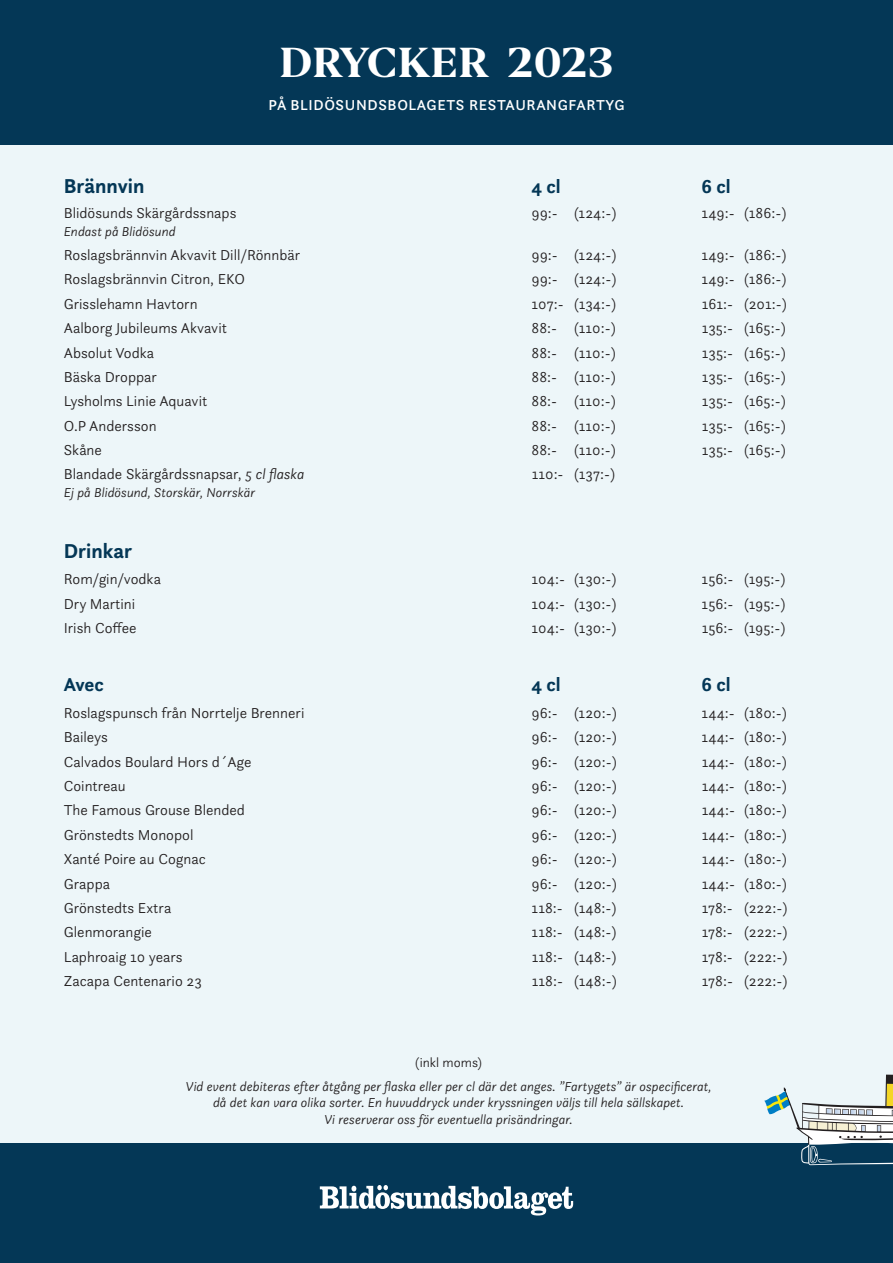
<style>
.page{position:relative;width:893px;height:1263px;background:#edf6f9}
.page>*{position:absolute;margin:0;border:0;box-sizing:border-box;transform-origin:0 0}
.t1{font:800 39px "Editor";color:#fff}
.t2{font:700 21px "Questa Sans";color:#043756}
.t3{font:700 19.5px "Questa Sans";color:#043756}
.t4{font:300 15px "Questa Sans";color:#231f20}
.t5{font:500 15px "Questa Sans";letter-spacing:.04em;color:#fff}
.t6{font:italic 300 13.5px/16.2px "Questa Sans";color:#231f20;text-align:center}
.t7{font:300 13.5px "Questa Sans";color:#231f20}
.s1{font-style:italic}
</style>
<div class="page">
<div style="left:0;top:1144px;width:893px;height:119px;background:#043756"></div>
<div style="left:0;top:0;width:893px;height:145px;background:#043756"></div>
<svg style="left:320px;top:1185px;width:253px;height:30px"></svg>
<svg style="left:764px;top:1074px;width:129px;height:91px"></svg>
<h1 class="t1" style="left:279px;top:38px;width:336px">DRYCKER 2023</h1>
<p class="t5" style="left:268px;top:96px;width:358px">PÅ BLIDÖSUNDSBOLAGETS RESTAURANGFARTYG</p>
<h2 class="t2" style="left:64px;top:173px;width:82px">Brännvin</h2>
<h3 class="t3" style="left:531px;top:174px;width:31px">4 cl</h3>
<h3 class="t3" style="left:702px;top:174px;width:31px">6 cl</h3>
<p class="t4" style="left:64px;top:203px;width:174px">Blidösunds Skärgårdssnaps</p>
<p class="t4" style="left:531px;top:203px;width:87px">99:- (124:-)</p>
<p class="t4" style="left:702px;top:203px;width:86px">149:- (186:-)</p>
<p class="t6" style="left:64px;top:223px;width:113px">Endast på Blidösund</p>
<p class="t4" style="left:64px;top:246px;width:238px">Roslagsbrännvin Akvavit Dill/Rönnbär</p>
<p class="t4" style="left:531px;top:246px;width:87px">99:- (124:-)</p>
<p class="t4" style="left:702px;top:246px;width:86px">149:- (186:-)</p>
<p class="t4" style="left:64px;top:270px;width:183px">Roslagsbrännvin Citron, EKO</p>
<p class="t4" style="left:532px;top:270px;width:87px">99:- (124:-)</p>
<p class="t4" style="left:702px;top:270px;width:86px">149:- (186:-)</p>
<p class="t4" style="left:64px;top:294px;width:135px">Grisslehamn Havtorn</p>
<p class="t4" style="left:532px;top:294px;width:86px">107:- (134:-)</p>
<p class="t4" style="left:702px;top:294px;width:87px">161:- (201:-)</p>
<p class="t4" style="left:64px;top:319px;width:165px">Aalborg Jubileums Akvavit</p>
<p class="t4" style="left:532px;top:319px;width:86px">88:- (110:-)</p>
<p class="t4" style="left:702px;top:319px;width:86px">135:- (165:-)</p>
<p class="t4" style="left:64px;top:343px;width:92px">Absolut Vodka</p>
<p class="t4" style="left:532px;top:343px;width:86px">88:- (110:-)</p>
<p class="t4" style="left:702px;top:343px;width:86px">135:- (165:-)</p>
<p class="t4" style="left:64px;top:367px;width:95px">Bäska Droppar</p>
<p class="t4" style="left:532px;top:367px;width:86px">88:- (110:-)</p>
<p class="t4" style="left:702px;top:367px;width:86px">135:- (165:-)</p>
<p class="t4" style="left:64px;top:392px;width:145px">Lysholms Linie Aquavit</p>
<p class="t4" style="left:532px;top:392px;width:86px">88:- (110:-)</p>
<p class="t4" style="left:702px;top:392px;width:86px">135:- (165:-)</p>
<p class="t4" style="left:64px;top:416px;width:94px">O.P Andersson</p>
<p class="t4" style="left:532px;top:416px;width:86px">88:- (110:-)</p>
<p class="t4" style="left:702px;top:416px;width:86px">135:- (165:-)</p>
<p class="t4" style="left:64px;top:441px;width:40px">Skåne</p>
<p class="t4" style="left:532px;top:441px;width:86px">88:- (110:-)</p>
<p class="t4" style="left:702px;top:441px;width:86px">135:- (165:-)</p>
<p class="t4" style="left:64px;top:465px;width:242px">Blandade Skärgårdssnapsar, <span class="s1">5 cl flaska</span></p>
<p class="t4" style="left:532px;top:465px;width:85px">110:- (137:-)</p>
<p class="t6" style="left:64px;top:484px;width:193px">Ej på Blidösund, Storskär, Norrskär</p>
<h2 class="t2" style="left:64px;top:537px;width:70px">Drinkar</h2>
<p class="t4" style="left:64px;top:570px;width:99px">Rom/gin/vodka</p>
<p class="t4" style="left:531px;top:570px;width:86px">104:- (130:-)</p>
<p class="t4" style="left:702px;top:570px;width:86px">156:- (195:-)</p>
<p class="t4" style="left:64px;top:594px;width:73px">Dry Martini</p>
<p class="t4" style="left:532px;top:594px;width:86px">104:- (130:-)</p>
<p class="t4" style="left:702px;top:594px;width:86px">156:- (195:-)</p>
<p class="t4" style="left:64px;top:618px;width:74px">Irish Coffee</p>
<p class="t4" style="left:532px;top:618px;width:86px">104:- (130:-)</p>
<p class="t4" style="left:702px;top:618px;width:86px">156:- (195:-)</p>
<h3 class="t3" style="left:64px;top:672px;width:42px">Avec</h3>
<h3 class="t3" style="left:531px;top:672px;width:31px">4 cl</h3>
<h3 class="t3" style="left:702px;top:672px;width:31px">6 cl</h3>
<p class="t4" style="left:64px;top:703px;width:242px">Roslagspunsch från Norrtelje Brenneri</p>
<p class="t4" style="left:531px;top:703px;width:87px">96:- (120:-)</p>
<p class="t4" style="left:702px;top:703px;width:87px">144:- (180:-)</p>
<p class="t4" style="left:64px;top:728px;width:46px">Baileys</p>
<p class="t4" style="left:532px;top:728px;width:87px">96:- (120:-)</p>
<p class="t4" style="left:702px;top:728px;width:87px">144:- (180:-)</p>
<p class="t4" style="left:64px;top:752px;width:189px">Calvados Boulard Hors d´Age</p>
<p class="t4" style="left:532px;top:752px;width:87px">96:- (120:-)</p>
<p class="t4" style="left:702px;top:752px;width:87px">144:- (180:-)</p>
<p class="t4" style="left:64px;top:776px;width:63px">Cointreau</p>
<p class="t4" style="left:532px;top:776px;width:87px">96:- (120:-)</p>
<p class="t4" style="left:702px;top:776px;width:87px">144:- (180:-)</p>
<p class="t4" style="left:64px;top:801px;width:183px">The Famous Grouse Blended</p>
<p class="t4" style="left:532px;top:801px;width:87px">96:- (120:-)</p>
<p class="t4" style="left:702px;top:801px;width:87px">144:- (180:-)</p>
<p class="t4" style="left:64px;top:825px;width:131px">Grönstedts Monopol</p>
<p class="t4" style="left:532px;top:825px;width:87px">96:- (120:-)</p>
<p class="t4" style="left:702px;top:825px;width:87px">144:- (180:-)</p>
<p class="t4" style="left:64px;top:850px;width:144px">Xanté Poire au Cognac</p>
<p class="t4" style="left:532px;top:850px;width:87px">96:- (120:-)</p>
<p class="t4" style="left:702px;top:850px;width:87px">144:- (180:-)</p>
<p class="t4" style="left:64px;top:874px;width:48px">Grappa</p>
<p class="t4" style="left:532px;top:874px;width:87px">96:- (120:-)</p>
<p class="t4" style="left:702px;top:874px;width:87px">144:- (180:-)</p>
<p class="t4" style="left:64px;top:898px;width:109px">Grönstedts Extra</p>
<p class="t4" style="left:532px;top:898px;width:87px">118:- (148:-)</p>
<p class="t4" style="left:702px;top:898px;width:87px">178:- (222:-)</p>
<p class="t4" style="left:64px;top:923px;width:90px">Glenmorangie</p>
<p class="t4" style="left:532px;top:923px;width:87px">118:- (148:-)</p>
<p class="t4" style="left:702px;top:923px;width:87px">178:- (222:-)</p>
<p class="t4" style="left:64px;top:947px;width:120px">Laphroaig 10 years</p>
<p class="t4" style="left:532px;top:947px;width:87px">118:- (148:-)</p>
<p class="t4" style="left:702px;top:947px;width:87px">178:- (222:-)</p>
<p class="t4" style="left:64px;top:971px;width:139px">Zacapa Centenario 23</p>
<p class="t4" style="left:532px;top:971px;width:87px">118:- (148:-)</p>
<p class="t4" style="left:702px;top:971px;width:87px">178:- (222:-)</p>
<p class="t7" style="left:415px;top:1053px;width:68px">(inkl moms)</p>
<p class="t6" style="left:186px;top:1078px;width:527px">Vid event debiteras efter åtgång per flaska eller per cl där det anges. ”Fartygets” är ospecificerat, då det kan vara olika sorter. En huvuddryck under kryssningen väljs till hela sällskapet.<br>Vi reserverar oss för eventuella prisändringar.</p>
</div>
